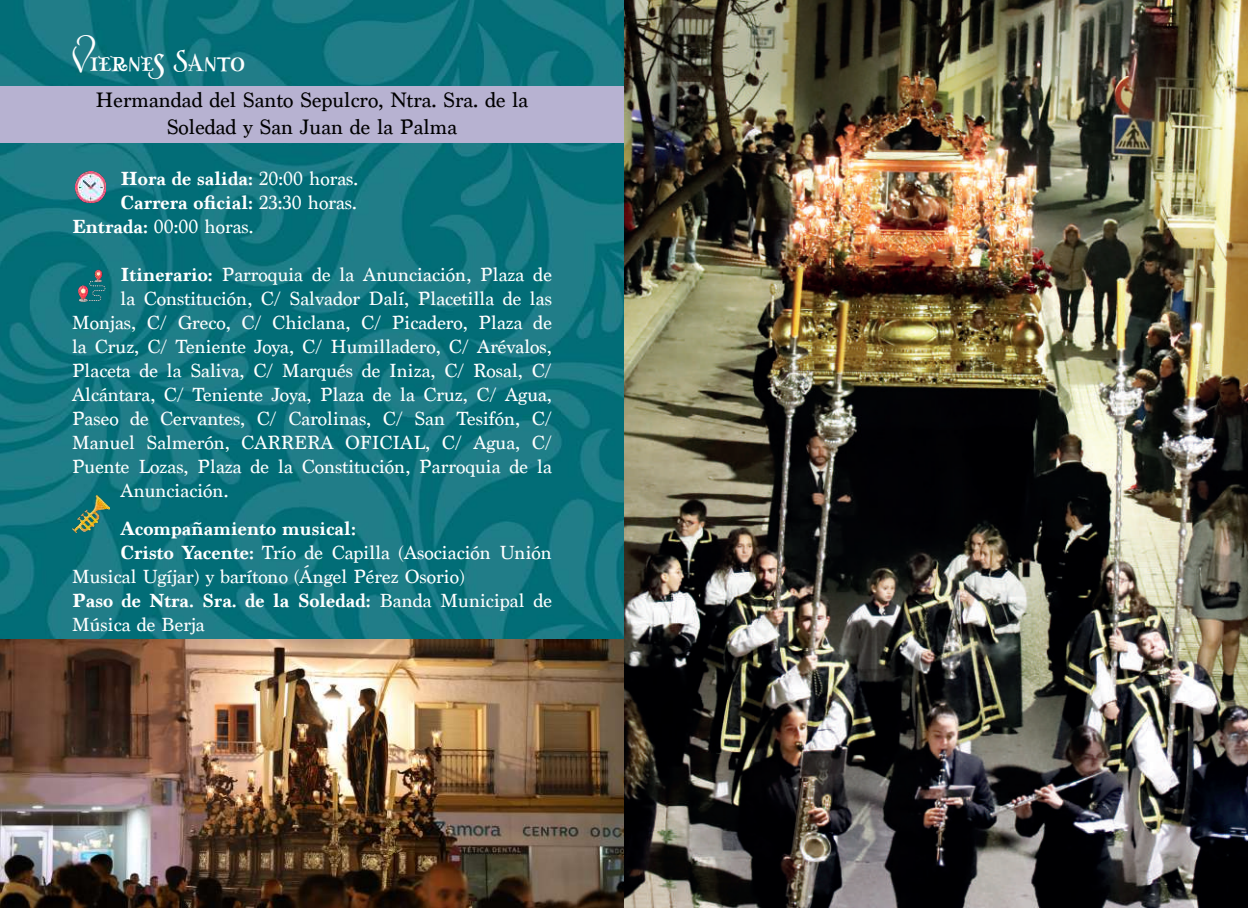
<style>
.page{position:relative;width:1248px;height:908px;background:#fff}
.page>*{position:absolute;margin:0;border:0;box-sizing:border-box;transform-origin:0 0}
.t1{font:34px "Misteri Caps";color:#fff}
.t2{font:22px/26.4px "Marion";color:#000;text-align:center}
.t3{font:20px "Marion";color:#fff}
.t4{font:700 20px "Marion";color:#fff}
.s1{font-weight:400}
.s2{font-weight:700}
</style>
<div class="page">
<img style="left:0;top:0;width:624px;height:907px">
<div style="left:0;top:86px;width:624px;height:57px;background:#b7b2d1"></div>
<img style="left:0;top:639px;width:623px;height:268px">
<img style="left:74px;top:268px;width:34px;height:35px">
<img style="left:76px;top:171px;width:30px;height:32px">
<img style="left:72px;top:495px;width:37px;height:37px">
<img style="left:624px;top:0;width:623px;height:907px">
<h1 class="t1" style="left:72px;top:40px;width:175px">Viernes Santo</h1>
<p class="t2" style="left:96px;top:87px;width:434px">Hermandad del Santo Sepulcro, Ntra. Sra. de la<br>Soledad y San Juan de la Palma</p>
<p class="t4" style="left:120px;top:166px;width:239px">Hora de salida: <span class="s1">20:00 horas.</span></p>
<p class="t4" style="left:120px;top:190px;width:238px">Carrera oficial: <span class="s1">23:30 horas.</span></p>
<p class="t3" style="left:72px;top:214px;width:183px"><span class="s2">Entrada:</span> 00:00 horas.</p>
<p class="t3" style="left:120px;top:262px;width:433px"><span class="s2">Itinerario:</span> Parroquia de la Anunciación, Plaza de</p>
<p class="t3" style="left:120px;top:286px;width:433px">la Constitución, C/ Salvador Dalí, Placetilla de las</p>
<p class="t3" style="left:72px;top:310px;width:481px">Monjas, C/ Greco, C/ Chiclana, C/ Picadero, Plaza de</p>
<p class="t3" style="left:72px;top:334px;width:481px">la Cruz, C/ Teniente Joya, C/ Humilladero, C/ Arévalos,</p>
<p class="t3" style="left:72px;top:358px;width:481px">Placeta de la Saliva, C/ Marqués de Iniza, C/ Rosal, C/</p>
<p class="t3" style="left:72px;top:382px;width:481px">Alcántara, C/ Teniente Joya, Plaza de la Cruz, C/ Agua,</p>
<p class="t3" style="left:72px;top:406px;width:481px">Paseo de Cervantes, C/ Carolinas, C/ San Tesifón, C/</p>
<p class="t3" style="left:72px;top:430px;width:481px">Manuel Salmerón, CARRERA OFICIAL, C/ Agua, C/</p>
<p class="t3" style="left:72px;top:454px;width:481px">Puente Lozas, Plaza de la Constitución, Parroquia de la</p>
<p class="t3" style="left:120px;top:478px;width:109px">Anunciación.</p>
<p class="t4" style="left:120px;top:516px;width:237px">Acompañamiento musical:</p>
<p class="t3" style="left:120px;top:540px;width:433px"><span class="s2">Cristo Yacente:</span> Trío de Capilla (Asociación Unión</p>
<p class="t3" style="left:72px;top:564px;width:394px">Musical Ugíjar) y barítono (Ángel Pérez Osorio)</p>
<p class="t4" style="left:72px;top:588px;width:481px">Paso de Ntra. Sra. de la Soledad: <span class="s1">Banda Municipal de</span></p>
<p class="t3" style="left:72px;top:612px;width:134px">Música de Berja</p>
</div>
